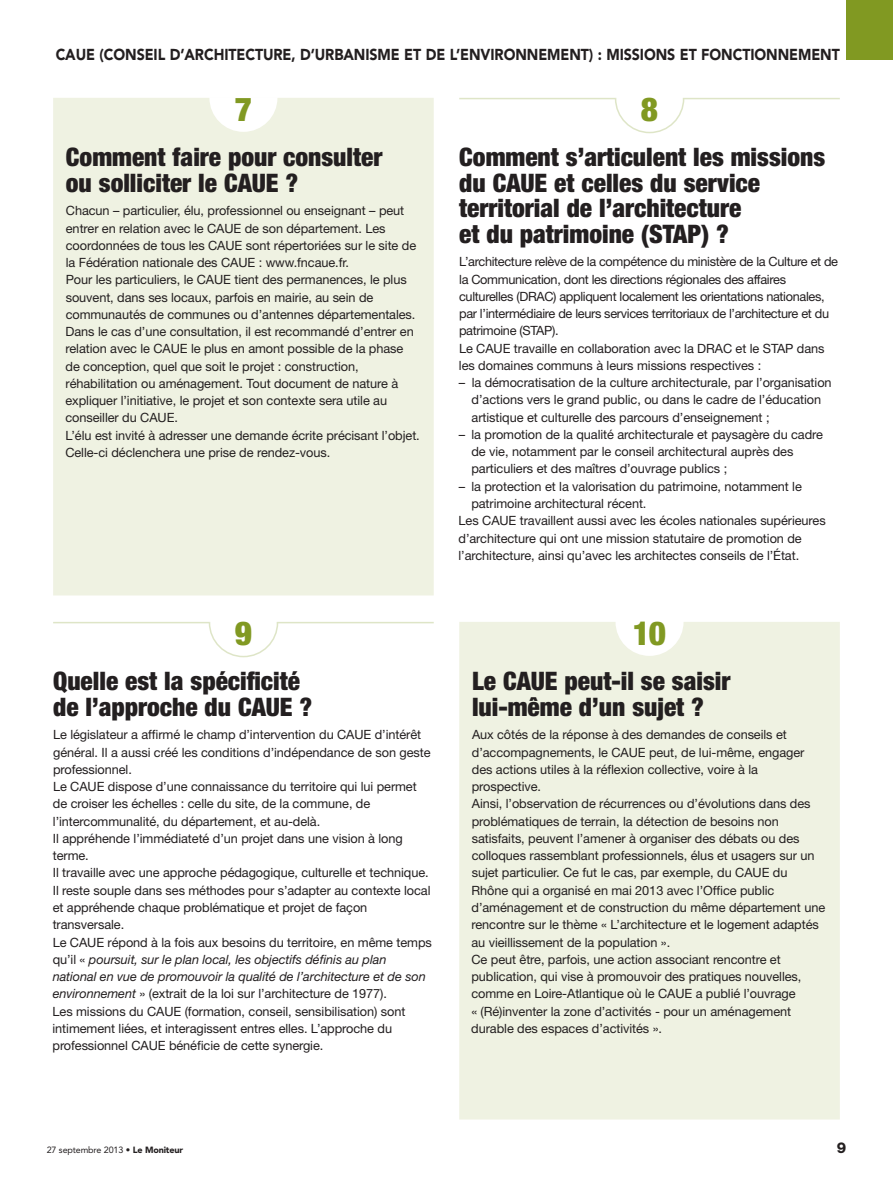
<style>
.page{position:relative;width:893px;height:1191px;background:#fff}
.page>*{position:absolute;margin:0;border:0;box-sizing:border-box;transform-origin:0 0}
.t1{font:900 condensed 33px "Helvetica Neue";color:#819922}
.t2{font:900 condensed 25.5px/25.5px "Helvetica Neue";color:#231f20}
.t3{font:900 15.75px "Avenir";letter-spacing:.195em;color:#231f20;scale:.9 1}
.t4{font:800 15px "Helvetica Neue";color:#231f20}
.t5{font:12.75px/17.2px "Helvetica Neue";letter-spacing:-.005em;color:#231f20}
.t6{font:12.75px/17.2px "Helvetica Neue";letter-spacing:-.025em;color:#231f20}
.t7{font:9px "Avenir";letter-spacing:-.015em;color:#231f20}
.s1{font-style:italic}
.s2{font-weight:900}
</style>
<div class="page">
<div style="left:846px;top:0;width:47px;height:60px;background:#819922"></div>
<div style="left:53px;top:98px;width:381px;height:497px;background:#eff2e2"></div>
<hr style="left:53px;top:622px;width:157px;height:1px;background:#dee5c7">
<svg style="left:208px;top:622px;width:71px;height:36px"></svg>
<hr style="left:277px;top:622px;width:157px;height:1px;background:#dee5c7">
<hr style="left:459px;top:98px;width:157px;height:1px;background:#dee5c7">
<svg style="left:614px;top:98px;width:71px;height:36px"></svg>
<hr style="left:683px;top:98px;width:157px;height:1px;background:#dee5c7">
<div style="left:459px;top:622px;width:381px;height:497px;background:#eff2e2"></div>
<p class="t3" style="left:56px;top:45px;width:365px">CAUE (CONSEIL D’ARCHITEC TU RE, D’U RBANISME</p>
<p class="t3" style="left:404px;top:45px;width:153px">ET DE L’ENVIRONNEME</p>
<p class="t3" style="left:569px;top:45px;width:248px">NT) : MISSIONS ET FONCTIONNEME</p>
<p class="t3" style="left:820px;top:45px;width:21px">NT</p>
<h1 class="t1" style="left:235px;top:89px;width:19px">7</h1>
<h2 class="t2" style="left:66px;top:144px;width:318px">Comment faire pour consulter ou solliciter le CAUE ?</h2>
<p class="t5" style="left:65px;top:202px;width:356px">Chacun – particulier, élu, professionnel ou enseignant – peut entrer en relation avec le CAUE de son département. Les coordonnées de tous les CAUE sont répertoriées sur le site de la Fédération nationale des CAUE : www.fncaue.fr.<br>Pour les particuliers, le CAUE tient des permanences, le plus souvent, dans ses locaux, parfois en mairie, au sein de communautés de communes ou d’antennes départementales.<br>Dans le cas d’une consultation, il est recommandé d’entrer en relation avec le CAUE le plus en amont possible de la phase de conception, quel que soit le projet : construction, réhabilitation ou aménagement. Tout document de nature à expliquer l’initiative, le projet et son contexte sera utile au conseiller du CAUE.<br>L’élu est invité à adresser une demande écrite précisant l’objet.<br>Celle-ci déclenchera une prise de rendez-vous.</p>
<h1 class="t1" style="left:235px;top:613px;width:19px">9</h1>
<h2 class="t2" style="left:53px;top:668px;width:261px">Quelle est la spécificité de l’approche du CAUE ?</h2>
<p class="t5" style="left:53px;top:726px;width:381px">Le législateur a affirmé le champ d’intervention du CAUE d’intérêt général. Il a aussi créé les conditions d’indépendance de son geste professionnel.<br>Le CAUE dispose d’une connaissance du territoire qui lui permet de croiser les échelles : celle du site, de la commune, de l’intercommunalité, du département, et au-delà.<br>Il appréhende l’immédiateté d’un projet dans une vision à long terme.<br>Il travaille avec une approche pédagogique, culturelle et technique.<br>Il reste souple dans ses méthodes pour s’adapter au contexte local et appréhende chaque problématique et projet de façon transversale.<br>Le CAUE répond à la fois aux besoins du territoire, en même temps qu’il « <span class="s1">poursuit, sur le plan local, les objectifs définis au plan national en vue de promouvoir la qualité de l’architecture et de son environnement</span> » (extrait de la loi sur l’architecture de 1977).<br>Les missions du CAUE (formation, conseil, sensibilisation) sont intimement liées, et interagissent entres elles. L’approche du professionnel CAUE bénéficie de cette synergie.</p>
<h1 class="t1" style="left:641px;top:89px;width:19px">8</h1>
<h2 class="t2" style="left:459px;top:144px;width:367px">Comment s’articulent les missions du CAUE et celles du service territorial de l’architecture<br>et du patrimoine (STAP) ?</h2>
<p class="t6" style="left:459px;top:253px;width:381px">L’architecture relève de la compétence du ministère de la Culture et de la Communication, dont les directions régionales des affaires culturelles (DRAC) appliquent localement les orientations nationales, par l’intermédiaire de leurs services territoriaux de l’architecture et du patrimoine (STAP).<br>Le CAUE travaille en collaboration avec la DRAC et le STAP dans les domaines communs à leurs missions respectives :</p>
<p class="t5" style="left:472px;top:374px;width:362px;text-indent:-13px">– la démocratisation de la culture architecturale, par l’organisation d’actions vers le grand public, ou dans le cadre de l’éducation artistique et culturelle des parcours d’enseignement ;</p>
<p class="t5" style="left:471px;top:425px;width:353px;text-indent:-13px">– la promotion de la qualité architecturale et paysagère du cadre de vie, notamment par le conseil architectural auprès des particuliers et des maîtres d’ouvrage publics ;</p>
<p class="t5" style="left:459px;top:477px;width:345px">– la protection et la valorisation du patrimoine, notamment le</p>
<p class="t5" style="left:471px;top:494px;width:177px">patrimoine architectural récent.</p>
<p class="t5" style="left:459px;top:512px;width:369px">Les CAUE travaillent aussi avec les écoles nationales supérieures</p>
<p class="t5" style="left:459px;top:529px;width:345px">d’architecture qui ont une mission statutaire de promotion de</p>
<p class="t5" style="left:458px;top:546px;width:342px">l’architecture, ainsi qu’avec les architectes conseils de l’État.</p>
<h1 class="t1" style="left:633px;top:613px;width:35px">10</h1>
<h2 class="t2" style="left:472px;top:668px;width:260px">Le CAUE peut-il se saisir lui‑même d’un sujet ?</h2>
<p class="t5" style="left:471px;top:726px;width:355px">Aux côtés de la réponse à des demandes de conseils et d’accompagnements, le CAUE peut, de lui-même, engager des actions utiles à la réflexion collective, voire à la prospective.<br>Ainsi, l’observation de récurrences ou d’évolutions dans des problématiques de terrain, la détection de besoins non satisfaits, peuvent l’amener à organiser des débats ou des colloques rassemblant professionnels, élus et usagers sur un sujet particulier. Ce fut le cas, par exemple, du CAUE du Rhône qui a organisé en mai 2013 avec l’Office public d’aménagement et de construction du même département une rencontre sur le thème « L’architecture et le logement adaptés au vieillissement de la population ».<br>Ce peut être, parfois, une action associant rencontre et publication, qui vise à promouvoir des pratiques nouvelles, comme en Loire-Atlantique où le CAUE a publié l’ouvrage<br>« (Ré)inventer la zone d’activités - pour un aménagement durable des espaces d’activités ».</p>
<p class="t7" style="left:47px;top:1144px;width:138px">27 septembre 2013 • <span class="s2">LE MONITEUR</span></p>
<p class="t4" style="left:837px;top:1139px;width:11px">9</p>
</div>
